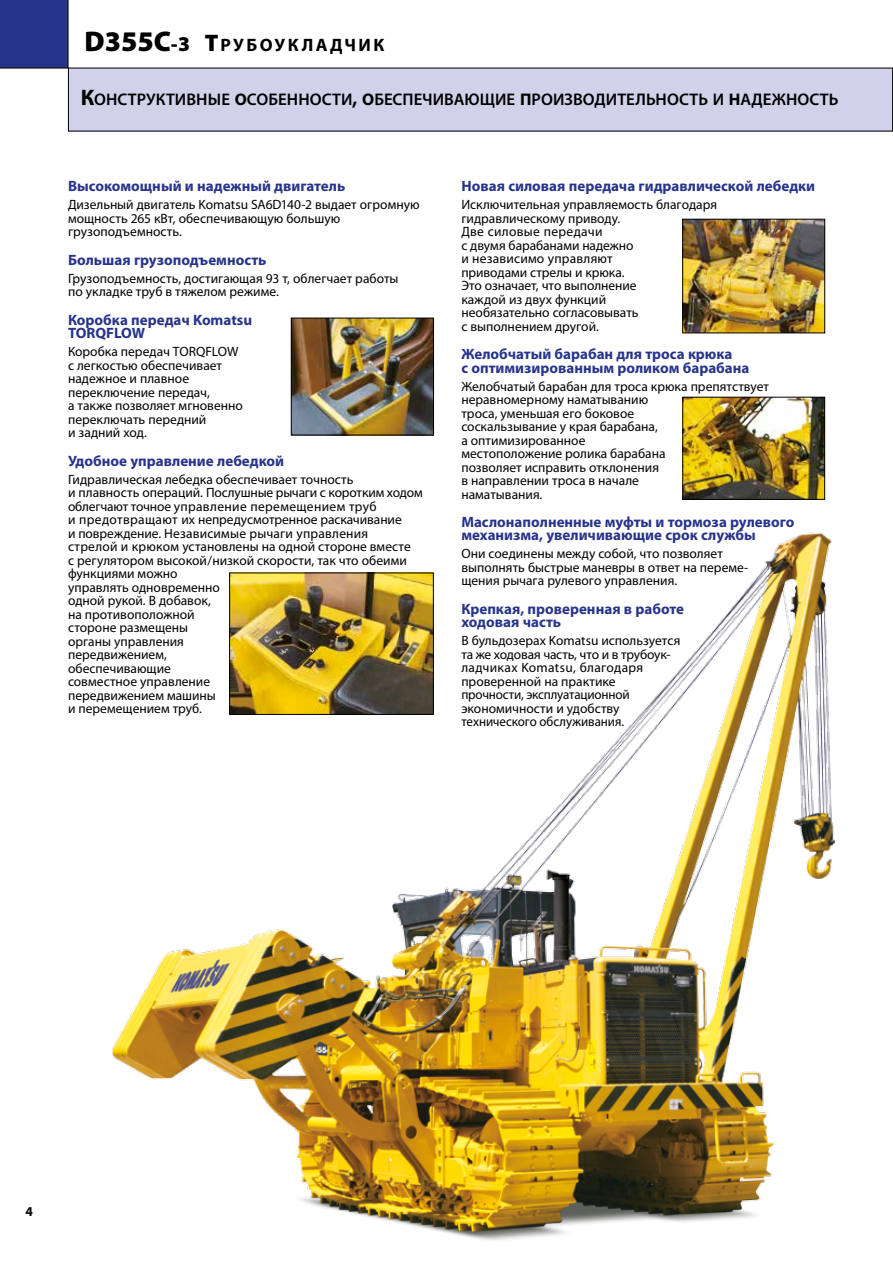
<style>
.page{position:relative;width:893px;height:1263px;background:#fff}
.page>*{position:absolute;margin:0;border:0;box-sizing:border-box;transform-origin:0 0}
.t1{font:900 28.5px "Myriad Pro";color:#000}
.t2{font:700 18px "Myriad Pro";letter-spacing:.14em;color:#000}
.t3{font:600 16.8px "Myriad Pro";letter-spacing:.005em;color:#000}
.t4{font:700 15px/13.5px "Myriad Pro";color:#27348b}
.t5{font:13.5px/13.5px "Myriad Pro";color:#000}
.t6{font:700 13.5px "Myriad Pro";color:#000}
.s1{font-size:21px}
.s2{font-weight:900;font-size:24px}
.s3{font-weight:700;font-size:22.5px}
.s4{font-weight:700}
.s5{font-size:22.5px}
</style>
<div class="page">
<div style="left:0;top:0;width:68px;height:68px;background:#27348b"></div>
<div style="left:68px;top:68px;width:825px;height:63px;background:#d2d1ea"></div>
<img style="left:293px;top:320px;width:139px;height:113px">
<div style="left:291px;top:318px;width:143px;height:117px;border:1px solid #000"></div>
<img style="left:684px;top:221px;width:139px;height:110px">
<div style="left:682px;top:219px;width:143px;height:114px;border:1px solid #000"></div>
<img style="left:684px;top:399px;width:139px;height:99px">
<div style="left:682px;top:397px;width:143px;height:103px;border:1px solid #000"></div>
<img style="left:112px;top:532px;width:723px;height:709px">
<h1 class="t1" style="left:85px;top:22px;width:107px">D355C<span class="s1">-3</span></h1>
<h2 class="t2" style="left:205px;top:35px;width:181px"><span class="s2">Т</span>рубоукладчик</h2>
<p class="t3" style="left:81px;top:90px;width:759px"><span class="s3">К</span>онструктивные <span class="s4">о</span>собенности<span class="s5">,</span> <span class="s4">о</span>беспечивающие <span class="s4">п</span>роизводительность и <span class="s4">н</span>адежность</p>
<p class="t4" style="left:68px;top:180px;width:279px">Высокомощный и надежный двигатель</p>
<p class="t5" style="left:68px;top:198px;width:353px">Дизельный двигатель Komatsu SA6D140-2 выдает огромную мощность 265 кВт, обеспечивающую большую грузоподъемность.</p>
<p class="t4" style="left:68px;top:253px;width:200px">Большая грузоподъемность</p>
<p class="t5" style="left:68px;top:271px;width:332px">Грузоподъемность, достигающая 93 т, облегчает работы по укладке труб в тяжелом режиме.</p>
<p class="t4" style="left:68px;top:313px;width:186px">Коробка передач Komatsu<br>TORQFLOW</p>
<p class="t5" style="left:68px;top:345px;width:176px">Коробка передач TORQFLOW с легкостью обеспечивает надежное и плавное переключение передач,<br>а также позволяет мгновенно переключать передний<br>и задний ход.</p>
<p class="t4" style="left:68px;top:454px;width:218px">Удобное управление лебедкой</p>
<p class="t5" style="left:68px;top:472px;width:356px">Гидравлическая лебедка обеспечивает точность<br>и плавность операций. Послушные рычаги с коротким ходом облегчают точное управление перемещением труб<br>и предотвращают их непредусмотренное раскачивание<br>и повреждение. Независимые рычаги управления<br>стрелой и крюком установлены на одной стороне вместе<br>с регулятором высокой/низкой скорости, так что обеими функциями можно<br>управлять одновременно<br>одной рукой. В добавок,<br>на противоположной<br>стороне размещены<br>органы управления<br>передвижением,<br>обеспечивающие<br>совместное управление<br>передвижением машины<br>и перемещением труб.</p>
<p class="t4" style="left:461px;top:180px;width:355px">Новая силовая передача гидравлической лебедки</p>
<p class="t5" style="left:461px;top:198px;width:257px">Исключительная управляемость благодаря гидравлическому приводу.<br>Две силовые передачи<br>с двумя барабанами надежно<br>и независимо управляют<br>приводами стрелы и крюка.<br>Это означает, что выполнение<br>каждой из двух функций<br>необязательно согласовывать<br>с выполнением другой.</p>
<p class="t4" style="left:461px;top:348px;width:290px">Желобчатый барабан для троса крюка<br>с оптимизированным роликом барабана</p>
<p class="t5" style="left:461px;top:379px;width:309px">Желобчатый барабан для троса крюка препятствует неравномерному наматыванию<br>троса, уменьшая его боковое<br>соскальзывание у края барабана,<br>а оптимизированное<br>местоположение ролика барабана<br>позволяет исправить отклонения<br>в направлении троса в начале<br>наматывания.</p>
<p class="t4" style="left:461px;top:515px;width:334px">Маслонаполненные муфты и тормоза рулевого механизма, увеличивающие срок службы</p>
<p class="t5" style="left:461px;top:547px;width:288px">Они соединены между собой, что позволяет выполнять быстрые маневры в ответ на переме&shy;щения рычага рулевого управления.</p>
<p class="t4" style="left:461px;top:602px;width:224px">Крепкая, проверенная в работе ходовая часть</p>
<p class="t5" style="left:461px;top:634px;width:220px">В бульдозерах Komatsu используется та же ходовая часть, что и в трубоук&shy;ладчиках Komatsu, благодаря проверенной на практике прочности, эксплуатационной экономичности и удобству технического обслуживания.</p>
<p class="t6" style="left:26px;top:1204px;width:9px">4</p>
</div>
